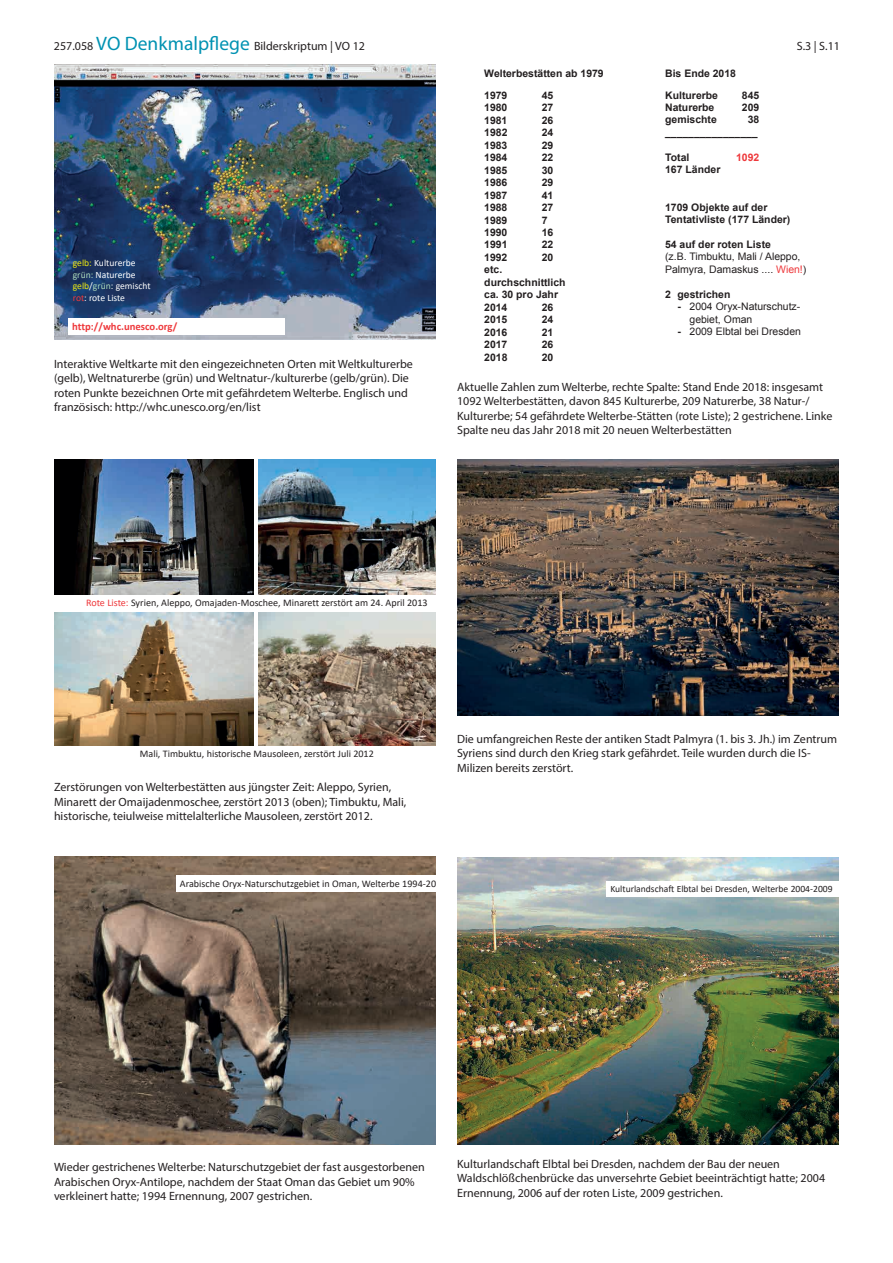
<style>
.page{position:relative;width:893px;height:1263px;background:#fff}
.page>*{position:absolute;margin:0;border:0;box-sizing:border-box;transform-origin:0 0}
.t1{font:12px/14.4px "Myriad Pro";color:#231f20}
.t2{font:700 10.65px "Calibri";color:#ee393c}
.t3{font:700 10.35px/12.5px "Arial";color:#231f20}
.t4{font:10.35px/12.5px "Arial";color:#231f20}
.t5{font:700 10.35px "Arial";color:#ee393c}
.t6{font:10.05px "Calibri";color:#231f20}
.t7{font:9.6px "Calibri";color:#231f20}
.t8{font:9.6px/11.6px "Calibri";color:#fff}
.s1{font-size:19.5px;color:#0092b2}
.s2{color:#ee393c}
.s3{font-weight:700}
.s4{color:#ebe711}
.s5{color:#acd9bb}
</style>
<div class="page">
<img style="left:54px;top:459px;width:200px;height:136px">
<img style="left:258px;top:459px;width:178px;height:136px">
<img style="left:54px;top:612px;width:200px;height:134px">
<img style="left:258px;top:612px;width:178px;height:134px">
<img style="left:457px;top:459px;width:382px;height:256px">
<img style="left:54px;top:65px;width:382px;height:274px">
<div style="left:68px;top:318px;width:217px;height:17px;background:#fff"></div>
<img style="left:54px;top:856px;width:382px;height:288px">
<div style="left:176px;top:875px;width:260px;height:17px;background:#fff"></div>
<img style="left:457px;top:857px;width:382px;height:287px">
<div style="left:607px;top:881px;width:232px;height:15px;background:#fff"></div>
<p class="t1" style="left:54px;top:39px;width:312px">257.058 <span class="s1">VO Denkmalpflege</span> Bilderskriptum | VO 12</p>
<p class="t1" style="left:797px;top:39px;width:45px">S.3 | S.11</p>
<p class="t3" style="left:484px;top:89px;width:25px">1979</p>
<p class="t3" style="left:542px;top:89px;width:13px">45</p>
<p class="t3" style="left:484px;top:102px;width:25px">1980</p>
<p class="t3" style="left:542px;top:102px;width:13px">27</p>
<p class="t3" style="left:484px;top:114px;width:25px">1981</p>
<p class="t3" style="left:542px;top:114px;width:13px">26</p>
<p class="t3" style="left:484px;top:127px;width:25px">1982</p>
<p class="t3" style="left:542px;top:127px;width:13px">24</p>
<p class="t3" style="left:484px;top:139px;width:25px">1983</p>
<p class="t3" style="left:542px;top:139px;width:13px">29</p>
<p class="t3" style="left:484px;top:152px;width:25px">1984</p>
<p class="t3" style="left:542px;top:152px;width:13px">22</p>
<p class="t3" style="left:484px;top:164px;width:25px">1985</p>
<p class="t3" style="left:542px;top:164px;width:13px">30</p>
<p class="t3" style="left:484px;top:177px;width:25px">1986</p>
<p class="t3" style="left:542px;top:177px;width:13px">29</p>
<p class="t3" style="left:484px;top:189px;width:25px">1987</p>
<p class="t3" style="left:542px;top:189px;width:13px">41</p>
<p class="t3" style="left:484px;top:202px;width:25px">1988</p>
<p class="t3" style="left:542px;top:202px;width:13px">27</p>
<p class="t3" style="left:484px;top:214px;width:25px">1989</p>
<p class="t3" style="left:542px;top:214px;width:7px">7</p>
<p class="t3" style="left:484px;top:226px;width:25px">1990</p>
<p class="t3" style="left:542px;top:226px;width:13px">16</p>
<p class="t3" style="left:484px;top:239px;width:25px">1991</p>
<p class="t3" style="left:542px;top:239px;width:13px">22</p>
<p class="t3" style="left:484px;top:251px;width:25px">1992</p>
<p class="t3" style="left:542px;top:251px;width:13px">20</p>
<p class="t3" style="left:484px;top:264px;width:83px">etc. durchschnittlich ca. 30 pro Jahr<br>2014</p>
<p class="t3" style="left:484px;top:67px;width:121px">Welterbestätten ab 1979</p>
<p class="t3" style="left:665px;top:67px;width:72px">Bis Ende 2018</p>
<p class="t3" style="left:665px;top:89px;width:54px">Kulturerbe</p>
<p class="t3" style="left:742px;top:89px;width:19px">845</p>
<p class="t3" style="left:665px;top:101px;width:51px">Naturerbe</p>
<p class="t3" style="left:742px;top:101px;width:19px">209</p>
<p class="t3" style="left:665px;top:114px;width:53px">gemischte</p>
<p class="t3" style="left:665px;top:114px;width:96px;text-align:right">38 ________________</p>
<p class="t3" style="left:665px;top:151px;width:26px">Total</p>
<p class="t5" style="left:736px;top:150px;width:25px">1092</p>
<p class="t3" style="left:665px;top:164px;width:57px">167 Länder</p>
<p class="t3" style="left:665px;top:201px;width:127px">1709 Objekte auf der<br>Tentativliste (177 Länder)</p>
<p class="t3" style="left:665px;top:238px;width:107px">54 auf der roten Liste</p>
<p class="t4" style="left:665px;top:251px;width:143px">(z.B. Timbuktu, Mali / Aleppo,<br>Palmyra, Damaskus .... <span class="s2">Wien!</span>)</p>
<p class="t3" style="left:665px;top:288px;width:67px">2 gestrichen</p>
<p class="t4" style="left:690px;top:301px;width:112px;text-indent:-12px"><span class="s3">-</span> 2004 Oryx-Naturschutz&shy;gebiet, Oman</p>
<p class="t4" style="left:678px;top:325px;width:125px"><span class="s3">-</span> 2009 Elbtal bei Dresden</p>
<p class="t8" style="left:73px;top:257px;width:80px"><span class="s4">gelb:</span> Kulturerbe <span class="s5">grün:</span> Naturerbe <span class="s4">gelb</span>/<span class="s5">grün</span>: gemischt <span class="s2">rot</span>: rote Liste</p>
<p class="t2" style="left:72px;top:319px;width:107px">http://whc.unesco.org/</p>
<p class="t1" style="left:54px;top:357px;width:360px">Interaktive Weltkarte mit den eingezeichneten Orten mit Weltkulturerbe (gelb), Weltnaturerbe (grün) und Weltnatur-/kulturerbe (gelb/grün). Die roten Punkte bezeichnen Orte mit gefährdetem Welterbe. Englisch und französisch: http://whc.unesco.org/en/list</p>
<p class="t3" style="left:542px;top:301px;width:13px">26</p>
<p class="t3" style="left:484px;top:314px;width:25px">2015</p>
<p class="t3" style="left:542px;top:314px;width:13px">24</p>
<p class="t3" style="left:484px;top:326px;width:25px">2016</p>
<p class="t3" style="left:542px;top:326px;width:13px">21</p>
<p class="t3" style="left:484px;top:339px;width:25px">2017</p>
<p class="t3" style="left:542px;top:339px;width:13px">26</p>
<p class="t3" style="left:484px;top:351px;width:25px">2018</p>
<p class="t3" style="left:542px;top:351px;width:13px">20</p>
<p class="t1" style="left:457px;top:380px;width:377px">Aktuelle Zahlen zum Welterbe, rechte Spalte: Stand Ende 2018: insgesamt 1092 Welterbestätten, davon 845 Kulturerbe, 209 Naturerbe, 38 Natur-/ Kulturerbe; 54 gefährdete Welterbe-Stätten (rote Liste); 2 gestrichene. Linke Spalte neu das Jahr 2018 mit 20 neuen Welterbestätten</p>
<p class="t6" style="left:86px;top:596px;width:343px"><span class="s2">Rote Liste:</span> Syrien, Aleppo, Omajaden-Moschee, Minarett zerstört am 24. April 2013</p>
<p class="t6" style="left:140px;top:747px;width:235px">Mali, Timbuktu, historische Mausoleen, zerstört Juli 2012</p>
<p class="t1" style="left:54px;top:780px;width:354px">Zerstörungen von Welterbestätten aus jüngster Zeit: Aleppo, Syrien,<br>Minarett der Omaijadenmoschee, zerstört 2013 (oben); Timbuktu, Mali, historische, teiulweise mittelalterliche Mausoleen, zerstört 2012.</p>
<p class="t1" style="left:457px;top:731px;width:381px">Die umfangreichen Reste der antiken Stadt Palmyra (1. bis 3. Jh.) im Zentrum<br>Syriens sind durch den Krieg stark gefährdet. Teile wurden durch die IS-<br>Milizen bereits zerstört.</p>
<p class="t7" style="left:493px;top:733px;width:315px">Syrien, Palmyra, griech. /röm. Ruinen,. 1.-3- Jh. (einzelne Bauten vom IS zerstört)</p>
<p class="t6" style="left:180px;top:877px;width:268px">Arabische Oryx-Naturschutzgebiet in Oman, Welterbe 1994-2007</p>
<p class="t7" style="left:610px;top:882px;width:224px">Kulturlandschaft Elbtal bei Dresden, Welterbe 2004-2009</p>
<p class="t1" style="left:54px;top:1160px;width:372px">Wieder gestrichenes Welterbe: Naturschutzgebiet der fast ausgestorbenen<br>Arabischen Oryx-Antilope, nachdem der Staat Oman das Gebiet um 90% verkleinert hatte; 1994 Ernennung, 2007 gestrichen.</p>
<p class="t1" style="left:457px;top:1156px;width:369px">Kulturlandschaft Elbtal bei Dresden, nachdem der Bau der neuen<br>Waldschlößchenbrücke das unversehrte Gebiet beeinträchtigt hatte; 2004<br>Ernennung, 2006 auf der roten Liste, 2009 gestrichen.</p>
</div>
